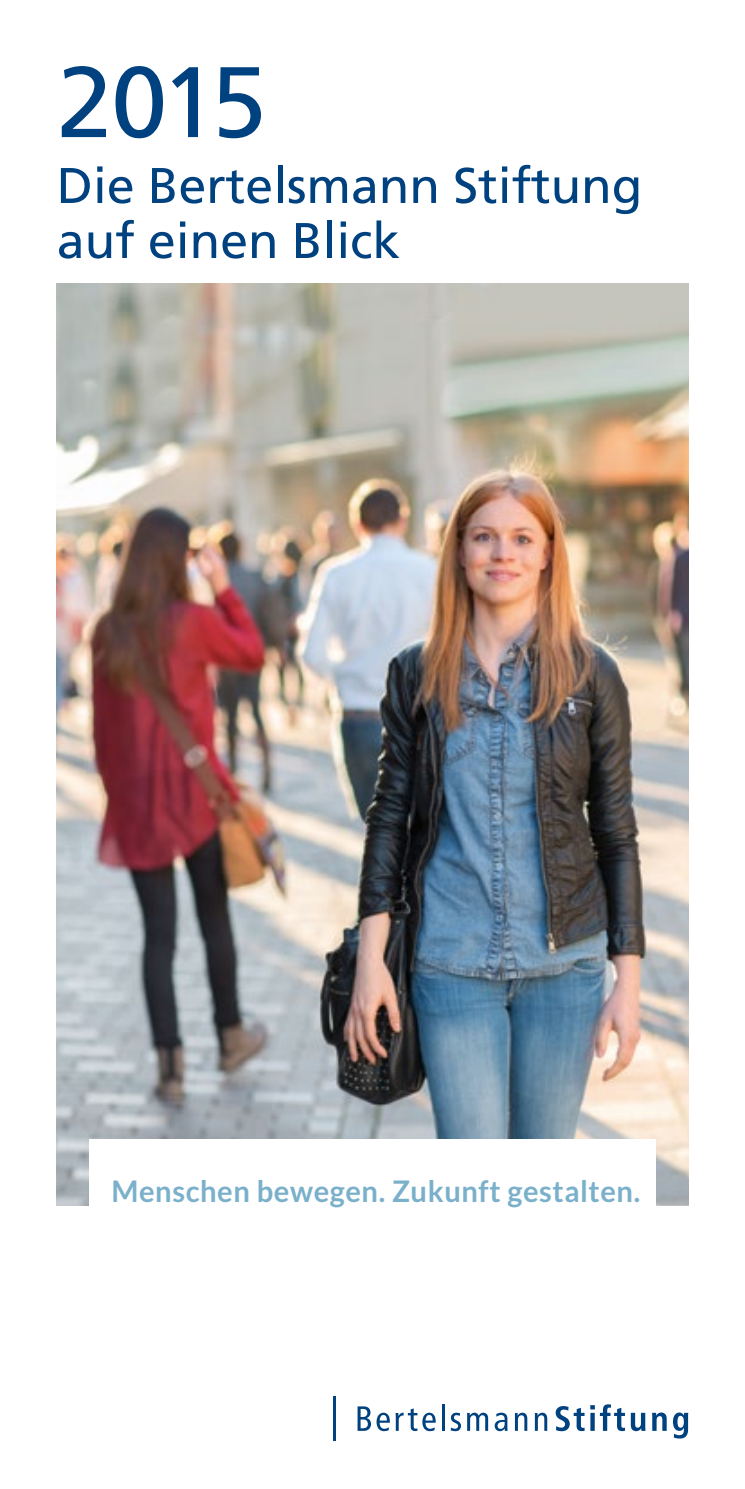
<style>
.page{position:relative;width:745px;height:1489px;background:#fff}
.page>*{position:absolute;margin:0;border:0;box-sizing:border-box;transform-origin:0 0}
.t1{font:100px "Frutiger LT Com";color:#004180}
.t2{font:50px/55px "Frutiger LT Com";color:#004180}
.t3{font:700 29.75px "Lato";letter-spacing:.02em;color:#7bb0ca}
</style>
<div class="page">
<img style="left:57px;top:283px;width:630px;height:922px">
<div style="left:89px;top:1139px;width:566px;height:82px;background:#fff"></div>
<svg style="left:357px;top:1406px;width:32px;height:24px"></svg>
<svg style="left:395px;top:1408px;width:40px;height:22px"></svg>
<hr style="left:441px;top:1404px;width:3px;height:26px;background:#004180">
<svg style="left:450px;top:1412px;width:10px;height:18px"></svg>
<svg style="left:467px;top:1412px;width:21px;height:18px"></svg>
<svg style="left:494px;top:1412px;width:13px;height:18px"></svg>
<svg style="left:514px;top:1412px;width:13px;height:18px"></svg>
<svg style="left:534px;top:1412px;width:13px;height:18px"></svg>
<svg style="left:555px;top:1406px;width:29px;height:24px"></svg>
<svg style="left:590px;top:1404px;width:34px;height:26px"></svg>
<svg style="left:630px;top:1412px;width:15px;height:18px"></svg>
<svg style="left:652px;top:1412px;width:14px;height:18px"></svg>
<svg style="left:673px;top:1412px;width:14px;height:26px"></svg>
<hr style="left:333px;top:1395px;width:3px;height:45px;background:#004180">
<h1 class="t1" style="left:57px;top:44px;width:211px">2015</h1>
<p class="t2" style="left:57px;top:158px;width:586px">Die Bertelsmann Stiftung auf einen Blick</p>
<p class="t3" style="left:111px;top:1173px;width:530px">Menschen bewegen. Zukunft gestalten.</p>
</div>
